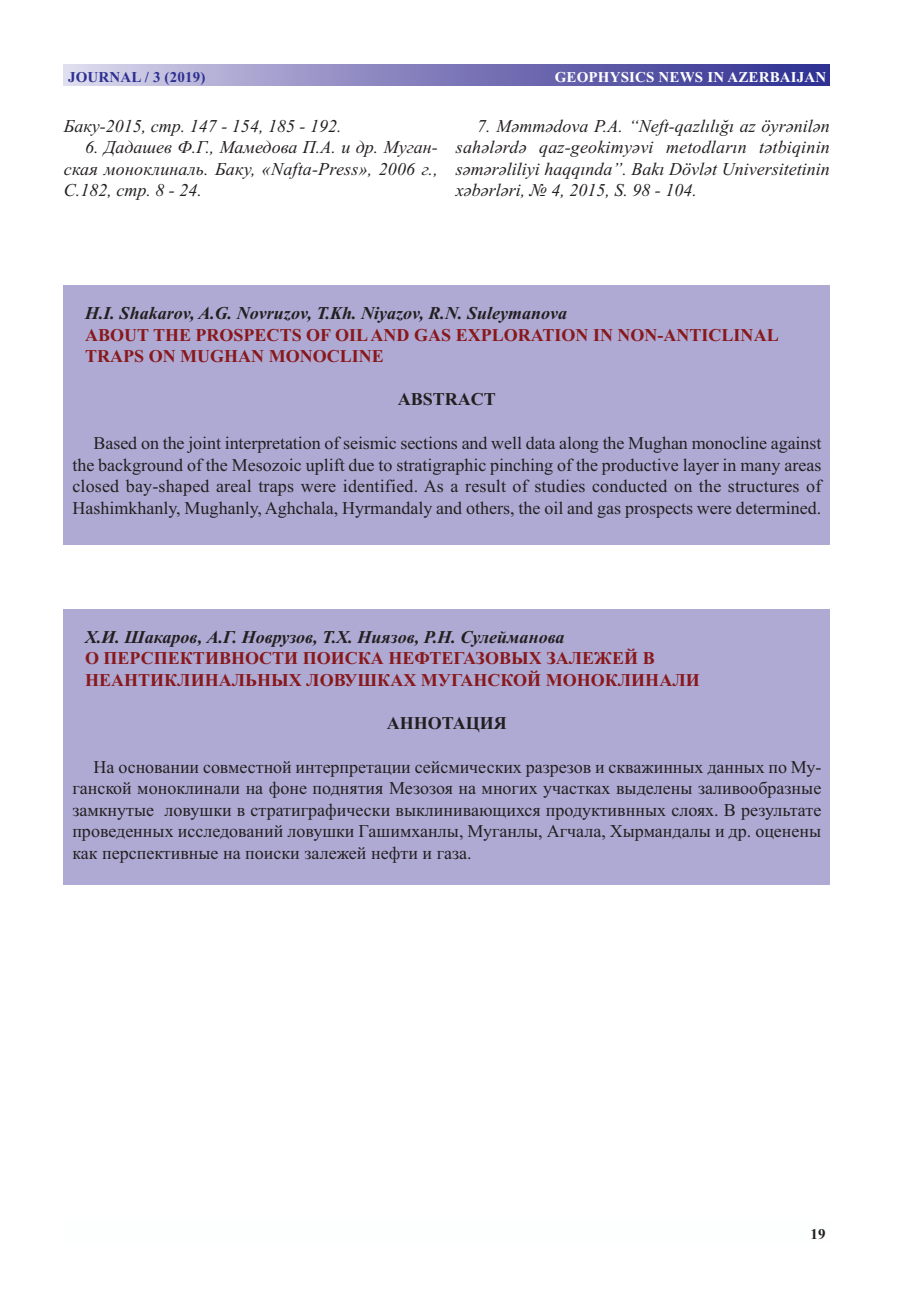
<style>
.page{position:relative;width:915px;height:1306px;background:#fff}
.page>*{position:absolute;margin:0;border:0;box-sizing:border-box;transform-origin:0 0}
.t1{font:18px/21.6px "Times New Roman";color:#231f20;text-align:justify}
.t2{font:italic 18px/21.6px "Times New Roman";color:#231f20;text-align:justify}
.t3{font:700 18px/21.6px "Times New Roman";color:#88181b}
.t4{font:italic 700 18px "Times New Roman";color:#231f20}
.t5{font:700 18px "Times New Roman";color:#231f20}
.t6{font:700 15px "Times New Roman";letter-spacing:.01em;color:#fff}
.t7{font:700 15px "Times New Roman";letter-spacing:.01em;color:#2e3092}
.t8{font:700 15px "Times New Roman";color:#231f20}
</style>
<div class="page">
<div style="left:64px;top:64px;width:765px;height:21px;background:linear-gradient(to right,#d8d3e9,#2a298d)"></div>
<div style="left:64px;top:285px;width:765px;height:260px;background:#afaad3"></div>
<div style="left:64px;top:609px;width:765px;height:275px;background:#afaad3"></div>
<p class="t7" style="left:68px;top:68px;width:139px">JOURNAL / 3 (2019)</p>
<p class="t6" style="left:554px;top:68px;width:273px">GEOPHYSICS NEWS IN AZERBAIJAN</p>
<p class="t2" style="left:64px;top:115px;width:279px">Баку-2015, стр. 147 - 154, 185 - 192.</p>
<p class="t2" style="left:64px;top:136px;width:375px;text-indent:21px">6. Дадашев Ф.Г., Мамедова П.А. и др. Муган&shy;ская моноклиналь. Баку, «Nafta-Press», 2006 г., С.182, стр. 8 - 24.</p>
<p class="t2" style="left:455px;top:115px;width:375px;text-indent:21px">7. Məmmədova P.A. “Neft-qazlılığı az öyrənilən sahələrdə qaz-geokimyəvi metodların tətbiqinin səmərəliliyi haqqında”. Bakı Dövlət Universitetinin xəbərləri, № 4, 2015, S. 98 - 104.</p>
<p class="t4" style="left:85px;top:302px;width:483px">H.I. Shakarov, A.G. Novruzov, T.Kh. Niyazov, R.N. Suleymanova</p>
<p class="t3" style="left:85px;top:323px;width:694px">ABOUT THE PROSPECTS OF OILAND GAS EXPLORATION IN NON-ANTICLINAL<br>TRAPS ON MUGHAN MONOCLINE</p>
<p class="t5" style="left:397px;top:389px;width:100px">ABSTRACT</p>
<p class="t1" style="left:72px;top:432px;width:750px;text-indent:21px">Based on the joint interpretation of seismic sections and well data along the Mughan monocline against the background of the Mesozoic uplift due to stratigraphic pinching of the productive layer in many areas closed bay-shaped areal traps were identified. As a result of studies conducted on the structures of Hashimkhanly, Mughanly, Aghchala, Hyrmandaly and others, the oil and gas prospects were determined.</p>
<p class="t4" style="left:85px;top:626px;width:481px">Х.И. Шакаров, А.Г. Новрузов, Т.Х. Ниязов, Р.Н. Сулейманова</p>
<p class="t3" style="left:85px;top:647px;width:616px">О ПЕРСПЕКТИВНОСТИ ПОИСКА НЕФТЕГАЗОВЫХ ЗАЛЕЖЕЙ В<br>НЕАНТИКЛИНАЛЬНЫХ ЛОВУШКАХ МУГАНСКОЙ МОНОКЛИНАЛИ</p>
<p class="t5" style="left:386px;top:712px;width:122px">АННОТАЦИЯ</p>
<p class="t1" style="left:72px;top:755px;width:750px;text-indent:21px">На основании совместной интерпретации сейсмических разрезов и скважинных данных по Му&shy;ганской моноклинали на фоне поднятия Мезозоя на многих участках выделены заливообразные замкнутые ловушки в стратиграфически выклинивающихся продуктивнных слоях. В результате проведенных исследований ловушки Гашимханлы, Муганлы, Агчала, Хырмандалы и др. оценены как перспективные на поиски залежей нефти и газа.</p>
<p class="t8" style="left:810px;top:1225px;width:17px">19</p>
</div>
